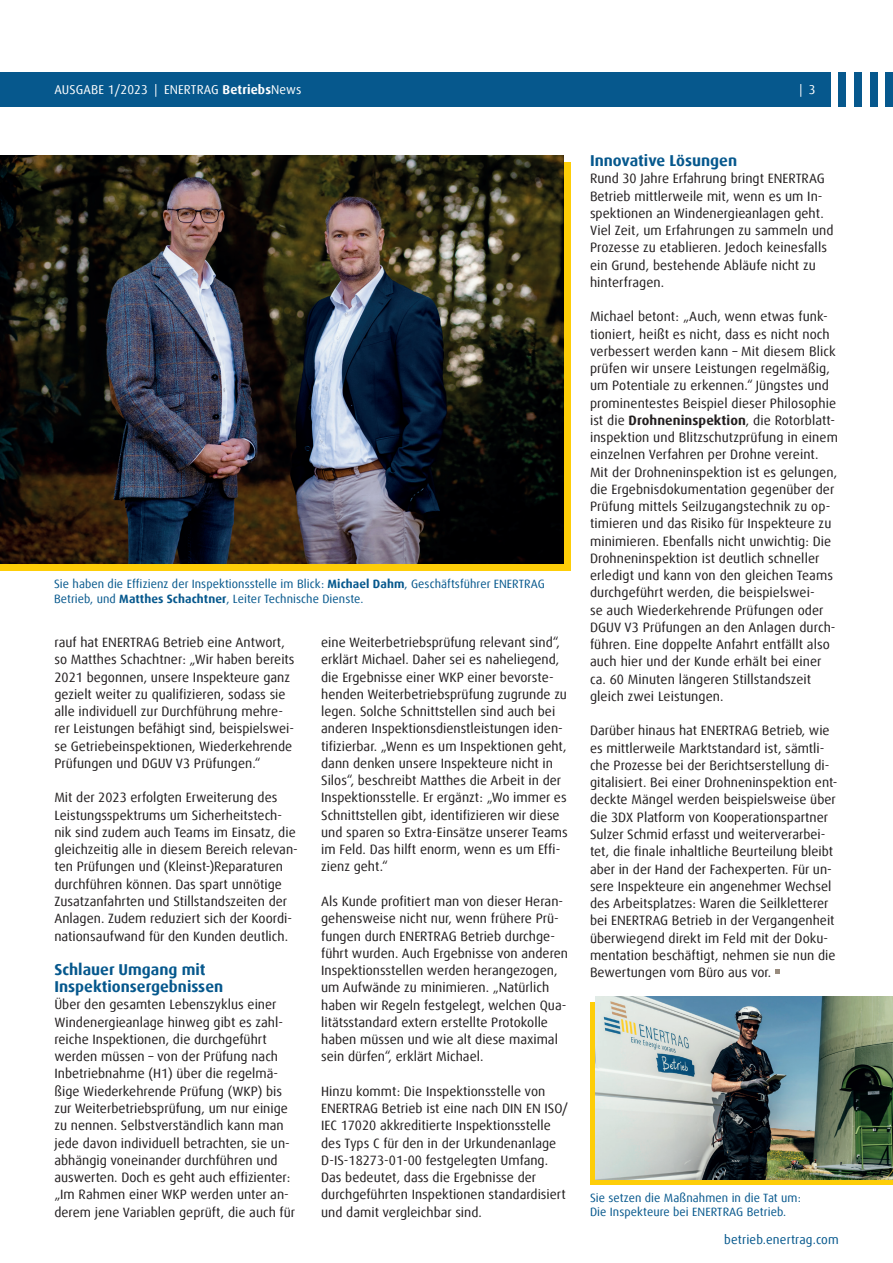
<style>
.page{position:relative;width:893px;height:1263px;background:#fff}
.page>*{position:absolute;margin:0;border:0;box-sizing:border-box;transform-origin:0 0}
.t1{font:700 15.75px/17.2px "Dax Offc";color:#06588d}
.t2{font:13.5px/17.2px "Dax Offc";color:#231f20}
.t3{font:12.75px "Dax Offc";letter-spacing:.01em;color:#fff}
.t4{font:12.75px "Dax Offc";letter-spacing:.01em;color:#06588d}
.t5{font:12px/14.4px "Dax Offc";letter-spacing:.005em;color:#06588d}
.s1{font-weight:700}
</style>
<div class="page">
<div style="left:0;top:72px;width:831px;height:34px;background:#06588d"></div>
<div style="left:885px;top:72px;width:8px;height:34px;background:#06588d"></div>
<div style="left:870px;top:72px;width:7px;height:34px;background:#06588d"></div>
<div style="left:854px;top:72px;width:8px;height:34px;background:#06588d"></div>
<div style="left:839px;top:72px;width:7px;height:34px;background:#06588d"></div>
<div style="left:590px;top:1002px;width:303px;height:183px;background:#fece08"></div>
<img style="left:595px;top:996px;width:298px;height:183px">
<div style="left:0;top:162px;width:571px;height:408px;background:linear-gradient(to right,#fece08,#fece08)"></div>
<img style="left:0;top:155px;width:563px;height:408px">
<svg style="left:775px;top:969px;width:4px;height:5px"></svg>
<p class="t3" style="left:54px;top:81px;width:249px">AUSGABE 1/2023 | ENERTRAG <span class="s1">Betriebs</span>News</p>
<p class="t3" style="left:800px;top:82px;width:18px">| 3</p>
<p class="t5" style="left:54px;top:577px;width:492px">Sie haben die Effizienz der Inspektionsstelle im Blick: <span class="s1">Michael Dahm</span>, Geschäftsführer ENERTRAG<br>Betrieb, und <span class="s1">Matthes Schachtner</span>, Leiter Technische Dienste.</p>
<p class="t2" style="left:54px;top:634px;width:242px">rauf hat ENERTRAG Betrieb eine Antwort, so Matthes Schachtner: „Wir haben bereits 2021 begonnen, unsere Inspekteure ganz gezielt weiter zu qualifizieren, sodass sie alle individuell zur Durchführung mehre&shy;rer Leistungen befähigt sind, beispielswei&shy;se Getriebeinspektionen, Wiederkehrende Prüfungen und DGUV V3 Prüfungen.“</p>
<p class="t2" style="left:54px;top:789px;width:245px">Mit der 2023 erfolgten Erweiterung des Leistungsspektrums um Sicherheitstech&shy;nik sind zudem auch Teams im Einsatz, die gleichzeitig alle in diesem Bereich relevan&shy;ten Prüfungen und (Kleinst-)Reparaturen durchführen können. Das spart unnötige Zusatzanfahrten und Stillstandszeiten der Anlagen. Zudem reduziert sich der Koordi&shy;nationsaufwand für den Kunden deutlich.</p>
<p class="t1" style="left:54px;top:961px;width:170px">Schlauer Umgang mit<br>Inspektionsergebnissen</p>
<p class="t2" style="left:54px;top:996px;width:242px">Über den gesamten Lebenszyklus einer Windenergieanlage hinweg gibt es zahl&shy;reiche Inspektionen, die durchgeführt werden müssen – von der Prüfung nach Inbetriebnahme (H1) über die regelmä&shy;ßige Wiederkehrende Prüfung (WKP) bis zur Weiterbetriebsprüfung, um nur einige zu nennen. Selbstverständlich kann man jede davon individuell betrachten, sie un&shy;abhängig voneinander durchführen und auswerten. Doch es geht auch effizienter: „Im Rahmen einer WKP werden unter an&shy;derem jene Variablen geprüft, die auch für</p>
<p class="t2" style="left:321px;top:634px;width:248px">eine Weiterbetriebsprüfung relevant sind“, erklärt Michael. Daher sei es naheliegend, die Ergebnisse einer WKP einer bevorste&shy;henden Weiterbetriebsprüfung zugrunde zu legen. Solche Schnittstellen sind auch bei anderen Inspektionsdienstleistungen iden&shy;tifizierbar. „Wenn es um Inspektionen geht, dann denken unsere Inspekteure nicht in Silos“, beschreibt Matthes die Arbeit in der Inspektionsstelle. Er ergänzt: „Wo immer es Schnittstellen gibt, identifizieren wir diese und sparen so Extra-Einsätze unserer Teams im Feld. Das hilft enorm, wenn es um Effi&shy;zienz geht.“</p>
<p class="t2" style="left:321px;top:893px;width:248px">Als Kunde profitiert man von dieser Heran&shy;gehensweise nicht nur, wenn frühere Prü&shy;fungen durch ENERTRAG Betrieb durchge&shy;führt wurden. Auch Ergebnisse von anderen Inspektionsstellen werden herangezogen, um Aufwände zu minimieren. „Natürlich haben wir Regeln festgelegt, welchen Qua&shy;litätsstandard extern erstellte Protokolle haben müssen und wie alt diese maximal sein dürfen“, erklärt Michael.</p>
<p class="t2" style="left:321px;top:1082px;width:249px">Hinzu kommt: Die Inspektionsstelle von ENERTRAG Betrieb ist eine nach DIN EN ISO/ IEC 17020 akkreditierte Inspektionsstelle des Typs C für den in der Urkundenanlage D-IS-18273-01-00 festgelegten Umfang.<br>Das bedeutet, dass die Ergebnisse der durchgeführten Inspektionen standardisiert und damit vergleichbar sind.</p>
<p class="t1" style="left:590px;top:152px;width:149px">Innovative Lösungen</p>
<p class="t2" style="left:590px;top:170px;width:245px">Rund 30 Jahre Erfahrung bringt ENERTRAG Betrieb mittlerweile mit, wenn es um In&shy;spektionen an Windenergieanlagen geht.<br>Viel Zeit, um Erfahrungen zu sammeln und Prozesse zu etablieren. Jedoch keinesfalls ein Grund, bestehende Abläufe nicht zu hinterfragen.</p>
<p class="t2" style="left:590px;top:308px;width:249px">Michael betont: „Auch, wenn etwas funk&shy;tioniert, heißt es nicht, dass es nicht noch verbessert werden kann – Mit diesem Blick prüfen wir unsere Leistungen regelmäßig, um Potentiale zu erkennen.“ Jüngstes und prominentestes Beispiel dieser Philosophie ist die <span class="s1">Drohneninspektion</span>, die Rotorblatt&shy;inspektion und Blitzschutzprüfung in einem einzelnen Verfahren per Drohne vereint.<br>Mit der Drohneninspektion ist es gelungen, die Ergebnisdokumentation gegenüber der Prüfung mittels Seilzugangstechnik zu op&shy;timieren und das Risiko für Inspekteure zu minimieren. Ebenfalls nicht unwichtig: Die Drohneninspektion ist deutlich schneller erledigt und kann von den gleichen Teams durchgeführt werden, die beispielswei-<br>se auch Wiederkehrende Prüfungen oder DGUV V3 Prüfungen an den Anlagen durch&shy;führen. Eine doppelte Anfahrt entfällt also auch hier und der Kunde erhält bei einer ca. 60 Minuten längeren Stillstandszeit gleich zwei Leistungen.</p>
<p class="t2" style="left:590px;top:722px;width:249px">Darüber hinaus hat ENERTRAG Betrieb, wie es mittlerweile Marktstandard ist, sämtli&shy;che Prozesse bei der Berichtserstellung di&shy;gitalisiert. Bei einer Drohneninspektion ent&shy;deckte Mängel werden beispielsweise über die 3DX Platform von Kooperationspartner Sulzer Schmid erfasst und weiterverarbei&shy;tet, die finale inhaltliche Beurteilung bleibt aber in der Hand der Fachexperten. Für un&shy;sere Inspekteure ein angenehmer Wechsel des Arbeitsplatzes: Waren die Seilkletterer bei ENERTRAG Betrieb in der Vergangenheit überwiegend direkt im Feld mit der Doku&shy;mentation beschäftigt, nehmen sie nun die Bewertungen vom Büro aus vor.</p>
<p class="t5" style="left:590px;top:1190px;width:212px">Sie setzen die Maßnahmen in die Tat um:<br>Die Inspekteure bei ENERTRAG Betrieb.</p>
<p class="t4" style="left:724px;top:1231px;width:116px">betrieb.enertrag.com</p>
</div>
